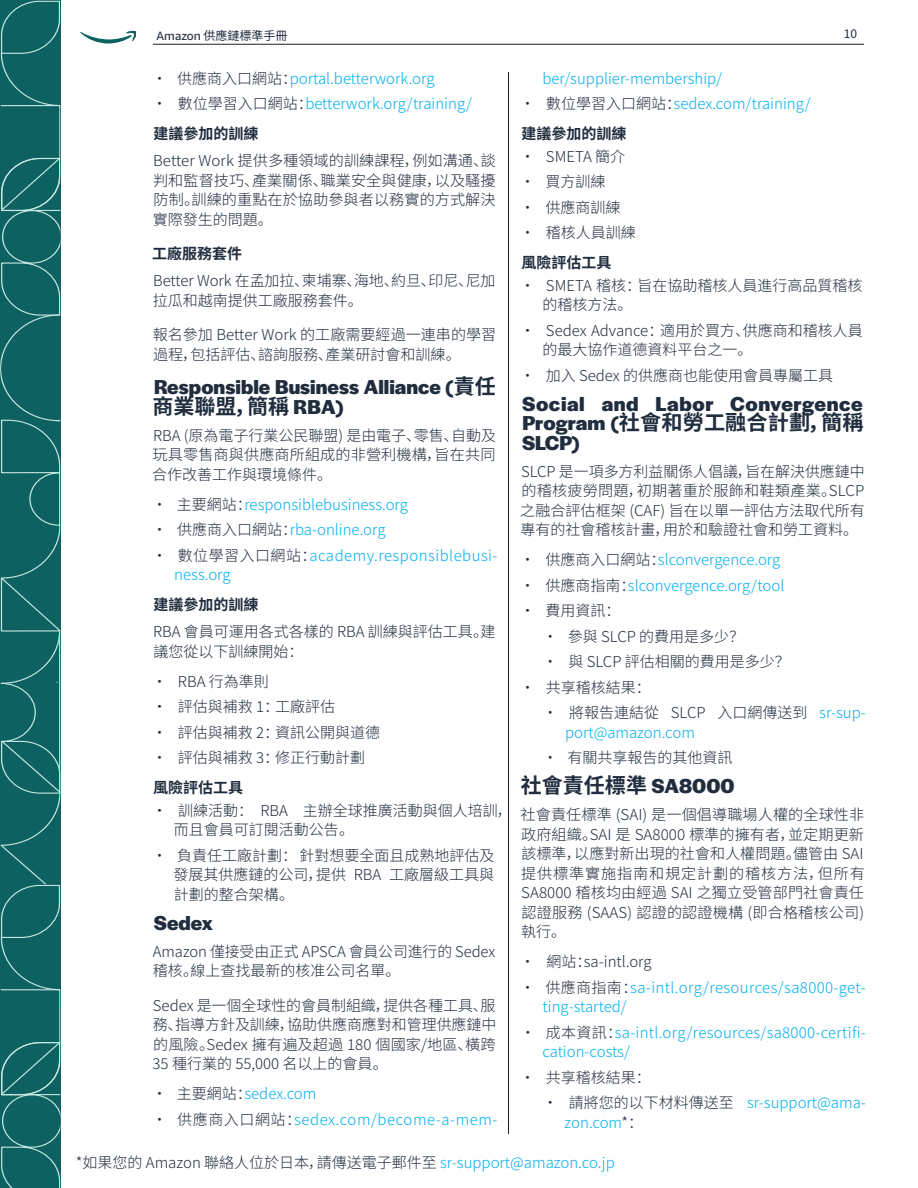
<style>
.page{position:relative;width:918px;height:1188px;background:#fff}
.page>*{position:absolute;margin:0;border:0;box-sizing:border-box;transform-origin:0 0}
.Body_Text-smaller_SCS-bold_-_ORG{font:700 21px/19.5px "Halyard Display";letter-spacing:.005em;color:#202d3e}
.Body_Text-smaller_SCS-bold_-_ORG-2{font:700 21px "Source Han Sans CN";color:#202d3e}
.Body_Text-smaller_SCS{font:300 15px/19.5px "Source Han Sans CN";color:#202d3e}
.t1{font:300 15px/19.5px "Source Han Sans CN";color:#00aeef}
.t2{font:300 15px/19.5px "Source Han Sans CN";letter-spacing:.02em;color:#00aeef}
.t3{font:300 15px/19.5px "Source Han Sans CN";letter-spacing:.025em;color:#00aeef}
.t4{font:300 15px/19.5px "Source Han Sans CN";letter-spacing:.03em;color:#00aeef}
.Body_Text-smaller_SCS-bold_no_toc{font:700 15px "Source Han Sans CN";color:#202d3e}
.t5{font:300 15px "Source Han Sans CN";letter-spacing:.035em;color:#00aeef}
.t6{font:12px "Source Han Sans CN";color:#202d3e}
.s1{font-family:"Amazon Ember"}
.s2{color:#202d3e}
.s3{font-family:"Source Han Sans CN"}
.s4{font-family:"Halyard Display"}
.s5{color:#00aeef}
</style>
<div class="page">
<div style="left:0;top:794px;width:60px;height:50px;background:#0d6161"></div>
<svg style="left:0;top:0;width:60px;height:794px;background:#176868"></svg>
<svg style="left:0;top:844px;width:60px;height:344px;background:#156766"></svg>
<svg style="left:80px;top:31px;width:56px;height:12px"></svg>
<hr style="left:153px;top:44px;width:711px;height:1px;background:#231f20">
<hr style="left:508px;top:72px;width:1px;height:1062px;background:#231f20">
<p class="t6" style="left:157px;top:29px;width:133px"><span class="s1">Amazon</span> 供應鏈標準手冊</p>
<p class="t6" style="left:844px;top:27px;width:15px">10</p>
<p class="t1" style="left:152px;top:69px;width:284px"><span class="s2">• 供應商入口網站：</span>portal.betterwork.org</p>
<p class="t1" style="left:152px;top:95px;width:321px"><span class="s2">• 數位學習入口網站：</span>betterwork.org/training/</p>
<p class="Body_Text-smaller_SCS-bold_no_toc" style="left:153px;top:125px;width:107px">建議參加的訓練</p>
<p class="Body_Text-smaller_SCS" style="left:153px;top:152px;width:345px;text-align:justify">Better Work 提供多種領域的訓練課程，例如溝通、談判和監督技巧、產業關係、職業安全與健康，以及騷擾防制。訓練的重點在於協助參與者以務實的方式解決實際發生的問題。</p>
<p class="Body_Text-smaller_SCS-bold_no_toc" style="left:152px;top:245px;width:91px">工廠服務套件</p>
<p class="Body_Text-smaller_SCS" style="left:153px;top:272px;width:344px">Better Work 在孟加拉、柬埔寨、海地、約旦、印尼、尼加拉瓜和越南提供工廠服務套件。</p>
<p class="Body_Text-smaller_SCS" style="left:153px;top:326px;width:345px">報名參加 Better Work 的工廠需要經過一連串的學習過程，包括評估、諮詢服務、產業研討會和訓練。</p>
<p class="Body_Text-smaller_SCS-bold_-_ORG" style="left:152px;top:376px;width:345px">Responsible Business Alliance (<span class="s3">責任商業聯盟，簡稱</span> RBA)</p>
<p class="Body_Text-smaller_SCS" style="left:152px;top:426px;width:346px;text-align:justify">RBA (原為電子行業公民聯盟) 是由電子、零售、自動及玩具零售商與供應商所組成的非營利機構，旨在共同合作改善工作與環境條件。</p>
<p class="t1" style="left:152px;top:495px;width:257px"><span class="s2">• 主要網站：</span>responsiblebusiness.org</p>
<p class="t1" style="left:152px;top:521px;width:235px"><span class="s2">• 供應商入口網站：</span>rba-online.org</p>
<p class="t4" style="left:174px;top:546px;width:325px;text-indent:-22px"><span class="s2">• 數位學習入口網站：</span>academy.responsiblebusi&shy;ness.org</p>
<p class="Body_Text-smaller_SCS-bold_no_toc" style="left:153px;top:596px;width:106px">建議參加的訓練</p>
<p class="Body_Text-smaller_SCS" style="left:153px;top:623px;width:344px">RBA 會員可運用各式各樣的 RBA 訓練與評估工具。建議您從以下訓練開始：</p>
<p class="Body_Text-smaller_SCS" style="left:152px;top:672px;width:118px">• RBA 行為準則</p>
<p class="Body_Text-smaller_SCS" style="left:152px;top:698px;width:185px">• 評估與補救 1：工廠評估</p>
<p class="Body_Text-smaller_SCS" style="left:152px;top:723px;width:230px">• 評估與補救 2：資訊公開與道德</p>
<p class="Body_Text-smaller_SCS" style="left:152px;top:749px;width:215px">• 評估與補救 3：修正行動計劃</p>
<p class="Body_Text-smaller_SCS-bold_no_toc" style="left:153px;top:779px;width:91px">風險評估工具</p>
<p class="Body_Text-smaller_SCS" style="left:174px;top:801px;width:340px;text-indent:-22px">• 訓練活動： RBA 主辦全球推廣活動與個人培訓，而且會員可訂閱活動公告。</p>
<p class="Body_Text-smaller_SCS" style="left:174px;top:846px;width:323px;text-align:justify;text-indent:-22px">• 負責任工廠計劃： 針對想要全面且成熟地評估及發展其供應鏈的公司，提供 RBA 工廠層級工具與計劃的整合架構。</p>
<p class="Body_Text-smaller_SCS-bold_-_ORG" style="left:154px;top:912px;width:61px">Sedex</p>
<p class="Body_Text-smaller_SCS" style="left:153px;top:942px;width:344px">Amazon 僅接受由正式 APSCA 會員公司進行的 Sedex稽核。線上查找最新的核准公司名單。</p>
<p class="Body_Text-smaller_SCS" style="left:153px;top:996px;width:345px;text-align:justify">Sedex 是一個全球性的會員制組織，提供各種工具、服務、指導方針及訓練，協助供應商應對和管理供應鏈中的風險。Sedex 擁有遍及超過 180 個國家/地區、橫跨35 種行業的 55,000 名以上的會員。</p>
<p class="t1" style="left:152px;top:1085px;width:166px"><span class="s2">• 主要網站：</span>sedex.com</p>
<p class="t5" style="left:152px;top:1111px;width:347px"><span class="s2">• 供應商入口網站：</span>sedex.com/become-a-mem-</p>
<p class="t1" style="left:543px;top:69px;width:181px">ber/supplier-membership/</p>
<p class="t1" style="left:520px;top:95px;width:292px"><span class="s2">• 數位學習入口網站：</span>sedex.com/training/</p>
<p class="Body_Text-smaller_SCS-bold_no_toc" style="left:522px;top:125px;width:106px">建議參加的訓練</p>
<p class="Body_Text-smaller_SCS" style="left:520px;top:147px;width:107px">• SMETA 簡介</p>
<p class="Body_Text-smaller_SCS" style="left:520px;top:173px;width:87px">• 買方訓練</p>
<p class="Body_Text-smaller_SCS" style="left:520px;top:198px;width:102px">• 供應商訓練</p>
<p class="Body_Text-smaller_SCS" style="left:520px;top:224px;width:117px">• 稽核人員訓練</p>
<p class="Body_Text-smaller_SCS-bold_no_toc" style="left:521px;top:254px;width:91px">風險評估工具</p>
<p class="Body_Text-smaller_SCS" style="left:542px;top:276px;width:322px;text-indent:-22px">• SMETA 稽核：旨在協助稽核人員進行高品質稽核的稽核方法。</p>
<p class="Body_Text-smaller_SCS" style="left:542px;top:321px;width:322px;text-indent:-22px">• Sedex Advance：適用於買方、供應商和稽核人員的最大協作道德資料平台之一。</p>
<p class="Body_Text-smaller_SCS" style="left:520px;top:366px;width:314px">• 加入 Sedex 的供應商也能使用會員專屬工具</p>
<p class="Body_Text-smaller_SCS-bold_-_ORG" style="left:522px;top:393px;width:343px;text-align:justify">Social and Labor Convergence Program (<span class="s3">社會和勞工融合計劃，簡稱</span>SLCP)</p>
<p class="Body_Text-smaller_SCS" style="left:520px;top:462px;width:346px;text-align:justify">SLCP 是一項多方利益關係人倡議，旨在解決供應鏈中的稽核疲勞問題，初期著重於服飾和鞋類產業。SLCP之融合評估框架 (CAF) 旨在以單一評估方法取代所有專有的社會稽核計畫，用於和驗證社會和勞工資料。</p>
<p class="t1" style="left:520px;top:551px;width:262px"><span class="s2">• 供應商入口網站：</span>slconvergence.org</p>
<p class="t1" style="left:520px;top:576px;width:266px"><span class="s2">• 供應商指南：</span>slconvergence.org/tool</p>
<p class="Body_Text-smaller_SCS" style="left:520px;top:602px;width:102px">• 費用資訊：</p>
<p class="Body_Text-smaller_SCS" style="left:543px;top:627px;width:203px">• 參與 SLCP 的費用是多少？</p>
<p class="Body_Text-smaller_SCS" style="left:543px;top:653px;width:249px">• 與 SLCP 評估相關的費用是多少？</p>
<p class="Body_Text-smaller_SCS" style="left:520px;top:678px;width:132px">• 共享稽核結果：</p>
<p class="t1" style="left:565px;top:704px;width:302px;text-indent:-22px"><span class="s2">• 將報告連結從 SLCP 入口網傳送到</span> sr-sup&shy;port@amazon.com</p>
<p class="Body_Text-smaller_SCS" style="left:543px;top:749px;width:191px">• 有關共享報告的其他資訊</p>
<p class="Body_Text-smaller_SCS-bold_-_ORG-2" style="left:521px;top:774px;width:215px">社會責任標準 <span class="s4">SA8000</span></p>
<p class="Body_Text-smaller_SCS" style="left:521px;top:805px;width:346px;text-align:justify">社會責任標準 (SAI) 是一個倡導職場人權的全球性非政府組織。SAI 是 SA8000 標準的擁有者，並定期更新該標準，以應對新出現的社會和人權問題。儘管由 SAI提供標準實施指南和規定計劃的稽核方法，但所有SA8000 稽核均由經過 SAI 之獨立受管部門社會責任認證服務 (SAAS) 認證的認證機構 (即合格稽核公司)執行。</p>
<p class="Body_Text-smaller_SCS" style="left:520px;top:952px;width:133px">• 網站：sa-intl.org</p>
<p class="t3" style="left:543px;top:978px;width:325px;text-indent:-22px"><span class="s2">• 供應商指南：</span>sa-intl.org/resources/sa8000-get&shy;ting-started/</p>
<p class="t2" style="left:542px;top:1023px;width:325px;text-indent:-22px"><span class="s2">• 成本資訊：</span>sa-intl.org/resources/sa8000-certifi&shy;cation-costs/</p>
<p class="Body_Text-smaller_SCS" style="left:520px;top:1068px;width:132px">• 共享稽核結果：</p>
<p class="t1" style="left:565px;top:1094px;width:303px;text-indent:-22px"><span class="s2">• 請將您的以下材料傳送至</span> sr-support@ama&shy;zon.com<span class="s2">*：</span></p>
<p class="Body_Text-smaller_SCS" style="left:76px;top:1153px;width:540px">*如果您的 Amazon 聯絡人位於日本，請傳送電子郵件至 <span class="s5">sr-support@amazon.co.jp</span></p>
</div>
